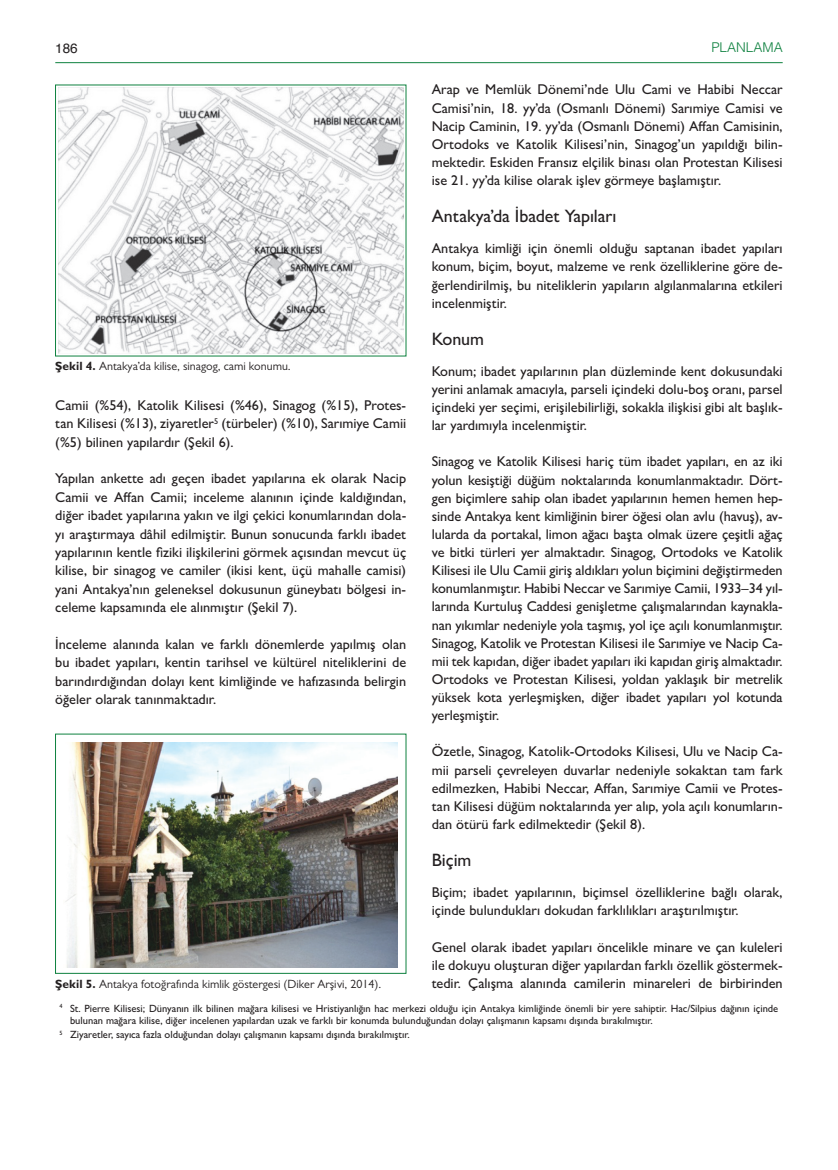
<style>
.page{position:relative;width:838px;height:1170px;background:#fff}
.page>*{position:absolute;margin:0;border:0;box-sizing:border-box;transform-origin:0 0}
.t1{font:500 18px "Gill Sans MT Pro";color:#231f20}
.t2{font:500 14.25px/18.1px "Gill Sans MT Pro";color:#231f20;text-align:justify}
.t3{font:300 13.5px "Helvetica";color:#0e813f}
.t4{font:13.5px "Helvetica";color:#231f20}
.t5{font:12px "Gill Sans MT Pro";color:#231f20}
.t6{font:500 10.5px/12px "Gill Sans MT Pro";color:#231f20}
.s1{font-weight:700}
</style>
<div class="page">
<hr style="left:55px;top:62px;width:727px;height:1px;background:#0e813f">
<img style="left:58px;top:88px;width:345px;height:265px">
<img style="left:65px;top:742px;width:332px;height:224px">
<p class="t4" style="left:55px;top:38px;width:24px">186</p>
<p class="t3" style="left:711px;top:36px;width:73px">PLANLAMA</p>
<p class="t2" style="left:432px;top:80px;width:352px">Arap ve Memlük Dönemi’nde Ulu Cami ve Habibi Neccar Camisi’nin, 18. yy’da (Osmanlı Dönemi) Sarımiye Camisi ve Nacip Caminin, 19. yy’da (Osmanlı Dönemi) Affan Camisinin, Ortodoks ve Katolik Kilisesi’nin, Sinagog’un yapıldığı bilin&shy;mektedir. Eskiden Fransız elçilik binası olan Protestan Kilisesi ise 21. yy’da kilise olarak işlev görmeye başlamıştır.</p>
<p class="t1" style="left:432px;top:206px;width:186px">Antakya’da İbadet Yapıları</p>
<p class="t2" style="left:432px;top:239px;width:352px">Antakya kimliği için önemli olduğu saptanan ibadet yapıları konum, biçim, boyut, malzeme ve renk özelliklerine göre de&shy;ğerlendirilmiş, bu niteliklerin yapıların algılanmalarına etkileri incelenmiştir.</p>
<p class="t1" style="left:432px;top:328px;width:54px">Konum</p>
<p class="t2" style="left:432px;top:362px;width:352px">Konum; ibadet yapılarının plan düzleminde kent dokusundaki yerini anlamak amacıyla, parseli içindeki dolu-boş oranı, parsel içindeki yer seçimi, erişilebilirliği, sokakla ilişkisi gibi alt başlık&shy;lar yardımıyla incelenmiştir.</p>
<p class="t2" style="left:432px;top:452px;width:352px">Sinagog ve Katolik Kilisesi hariç tüm ibadet yapıları, en az iki yolun kesiştiği düğüm noktalarında konumlanmaktadır. Dört&shy;gen biçimlere sahip olan ibadet yapılarının hemen hemen hep&shy;sinde Antakya kent kimliğinin birer öğesi olan avlu (havuş), av&shy;lularda da portakal, limon ağacı başta olmak üzere çeşitli ağaç ve bitki türleri yer almaktadır. Sinagog, Ortodoks ve Katolik Kilisesi ile Ulu Camii giriş aldıkları yolun biçimini değiştirmeden konumlanmıştır. Habibi Neccar ve Sarımiye Camii, 1933–34 yıl&shy;larında Kurtuluş Caddesi genişletme çalışmalarından kaynakla&shy;nan yıkımlar nedeniyle yola taşmış, yol içe açılı konumlanmıştır.<br>Sinagog, Katolik ve Protestan Kilisesi ile Sarımiye ve Nacip Ca&shy;mii tek kapıdan, diğer ibadet yapıları iki kapıdan giriş almaktadır.<br>Ortodoks ve Protestan Kilisesi, yoldan yaklaşık bir metrelik yüksek kota yerleşmişken, diğer ibadet yapıları yol kotunda yerleşmiştir.</p>
<p class="t2" style="left:432px;top:742px;width:352px">Özetle, Sinagog, Katolik-Ortodoks Kilisesi, Ulu ve Nacip Ca&shy;mii parseli çevreleyen duvarlar nedeniyle sokaktan tam fark edilmezken, Habibi Neccar, Affan, Sarımiye Camii ve Protes&shy;tan Kilisesi düğüm noktalarında yer alıp, yola açılı konumların&shy;dan ötürü fark edilmektedir (Şekil 8).</p>
<p class="t1" style="left:432px;top:849px;width:41px">Biçim</p>
<p class="t2" style="left:432px;top:883px;width:352px">Biçim; ibadet yapılarının, biçimsel özelliklerine bağlı olarak, içinde bulundukları dokudan farklılıkları araştırılmıştır.</p>
<p class="t2" style="left:432px;top:937px;width:352px">Genel olarak ibadet yapıları öncelikle minare ve çan kuleleri ile dokuyu oluşturan diğer yapılardan farklı özellik göstermek&shy;tedir. Çalışma alanında camilerin minareleri de birbirinden</p>
<p class="t5" style="left:55px;top:359px;width:237px"><span class="s1">Şekil 4.</span> Antakya’da kilise, sinagog, cami konumu.</p>
<p class="t2" style="left:55px;top:396px;width:352px">Camii (%54), Katolik Kilisesi (%46), Sinagog (%15), Protes&shy;tan Kilisesi (%13), ziyaretler<sup>5</sup> (türbeler) (%10), Sarımiye Camii (%5) bilinen yapılardır (Şekil 6).</p>
<p class="t2" style="left:55px;top:469px;width:352px">Yapılan ankette adı geçen ibadet yapılarına ek olarak Nacip Camii ve Affan Camii; inceleme alanının içinde kaldığından, diğer ibadet yapılarına yakın ve ilgi çekici konumlarından dola&shy;yı araştırmaya dâhil edilmiştir. Bunun sonucunda farklı ibadet yapılarının kentle fiziki ilişkilerini görmek açısından mevcut üç kilise, bir sinagog ve camiler (ikisi kent, üçü mahalle camisi) yani Antakya’nın geleneksel dokusunun güneybatı bölgesi in&shy;celeme kapsamında ele alınmıştır (Şekil 7).</p>
<p class="t2" style="left:55px;top:634px;width:352px">İnceleme alanında kalan ve farklı dönemlerde yapılmış olan bu ibadet yapıları, kentin tarihsel ve kültürel niteliklerini de barındırdığından dolayı kent kimliğinde ve hafızasında belirgin öğeler olarak tanınmaktadır.</p>
<p class="t5" style="left:55px;top:976px;width:327px"><span class="s1">Şekil 5.</span> Antakya fotoğrafında kimlik göstergesi (Diker Arşivi, 2014).</p>
<p class="t6" style="left:70px;top:1002px;width:709px;text-indent:-10px"><sup>4</sup> St. Pierre Kilisesi; Dünyanın ilk bilinen mağara kilisesi ve Hristiyanlığın hac merkezi olduğu için Antakya kimliğinde önemli bir yere sahiptir. Hac/Silpius dağının içinde bulunan mağara kilise, diğer incelenen yapılardan uzak ve farklı bir konumda bulunduğundan dolayı çalışmanın kapsamı dışında bırakılmıştır.</p>
<p class="t6" style="left:60px;top:1028px;width:352px"><sup>5</sup> Ziyaretler, sayıca fazla olduğundan dolayı çalışmanın kapsamı dışında bırakılmıştır.</p>
</div>
